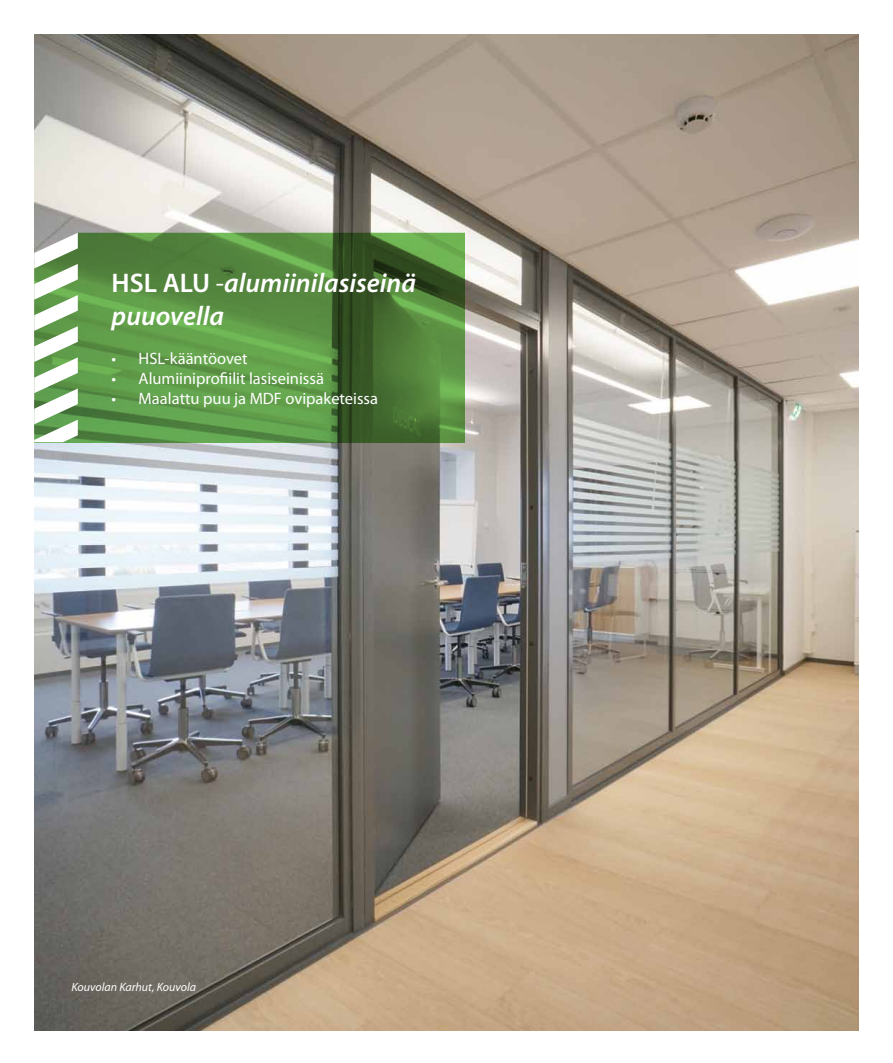
<style>
.page{position:relative;width:893px;height:1063px;background:#fff}
.page>*{position:absolute;margin:0;border:0;box-sizing:border-box;transform-origin:0 0}
.t1{font:italic 600 27px/32.4px "Myriad Pro";color:#fff}
.t2{font:16.5px "Myriad Pro";color:#fff}
.t3{font:italic 12px "Myriad Pro";color:#fff}
.s1{font-style:normal}
.s2{font-weight:400;font-style:normal}
</style>
<div class="page">
<img style="left:34px;top:34px;width:825px;height:996px">
<svg style="left:78px;top:233px;width:387px;height:209px;background:#558a40"></svg>
<svg style="left:34px;top:233px;width:44px;height:209px"></svg>
<h1 class="t1" style="left:112px;top:266px;width:306px"><span class="s1">HSL ALU</span> <span class="s2">-</span>alumiinilasiseinä puuovella</h1>
<p class="t2" style="left:112px;top:349px;width:137px">• HSL-kääntöovet</p>
<p class="t2" style="left:112px;top:368px;width:214px">• Alumiiniprofiilit lasiseinissä</p>
<p class="t2" style="left:112px;top:388px;width:268px">• Maalattu puu ja MDF ovipaketeissa</p>
<p class="t3" style="left:71px;top:979px;width:126px">Kouvolan Karhut, Kouvola</p>
</div>
